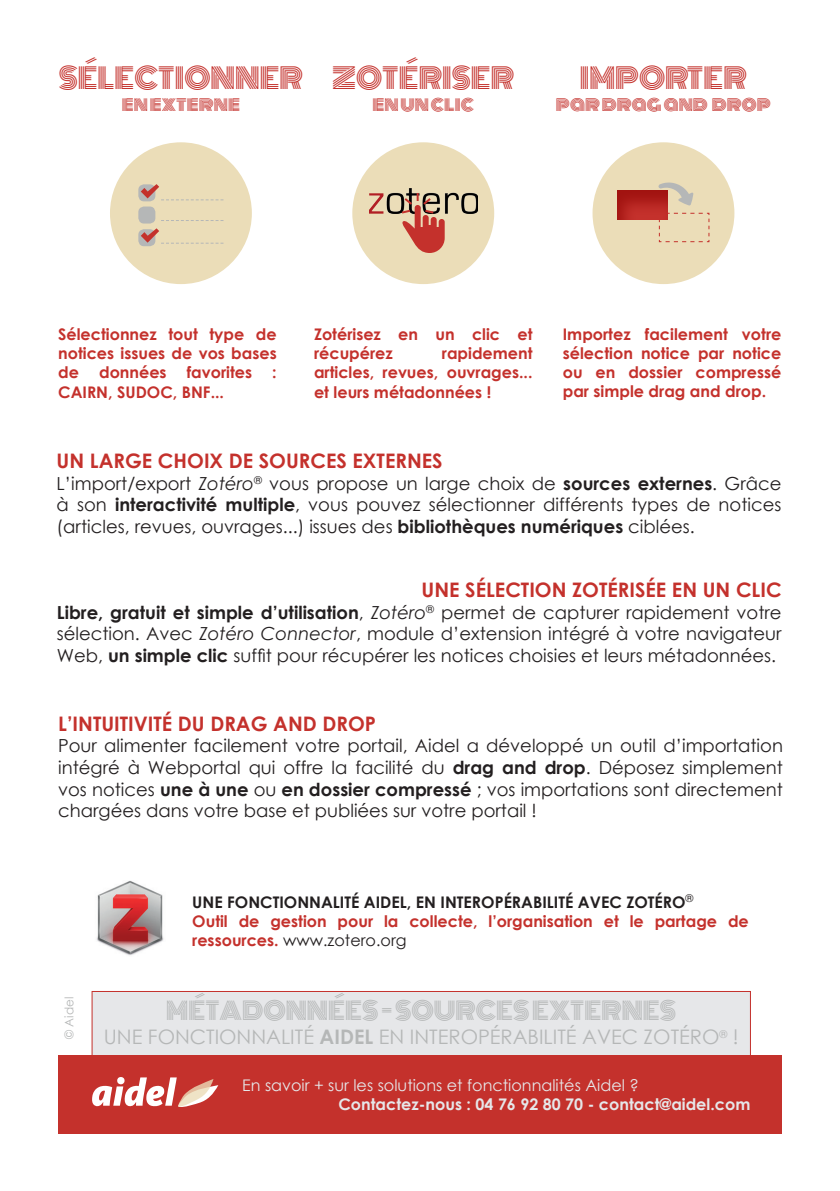
<style>
.page{position:relative;width:840px;height:1191px;background:#fff}
.page>*{position:absolute;margin:0;border:0;box-sizing:border-box;transform-origin:0 0}
.t1{font:28px "Monoton";color:#c4312c}
.t2{font:24px "Monoton";color:#b5b7b7}
.t3{font:700 20px "Century Gothic";color:#c4312c}
.t4{font:20px "Century Gothic";color:#b5b7b7}
.t5{font:18px/21.6px "Century Gothic";color:#231f20;text-align:justify}
.t6{font:18px "Monoton";color:#c4312c}
.t7{font:700 16px/19.2px "Century Gothic";color:#c4312c;text-align:justify}
.t8{font:16px "Century Gothic";color:#e6e7e9}
.t9{font:700 16px "Century Gothic";color:#e6e7e9}
.t10{font:12px "Century Gothic";color:#b5b7b7}
.s1{font-style:italic}
.s2{font-weight:700}
.s3{color:#231f20}
.s4{font-weight:400;color:#231f20}
</style>
<div class="page">
<div style="left:92px;top:991px;width:658px;height:78px;background:#e6e7e9"></div>
<div style="left:91px;top:991px;width:659px;height:78px;border:1px solid #c4312c"></div>
<div style="left:58px;top:1055px;width:723px;height:79px;background:#c4312c"></div>
<div style="left:592px;top:142px;width:142px;height:142px;background:#ebddb8;border-radius:50%"></div>
<div style="left:352px;top:142px;width:142px;height:142px;background:#ebddb8;border-radius:50%"></div>
<div style="left:110px;top:142px;width:142px;height:142px;background:#ebddb8;border-radius:50%"></div>
<svg style="left:92px;top:1077px;width:126px;height:30px"></svg>
<div style="left:138px;top:184px;width:17px;height:17px;background:#b5b7b7;border-radius:6px"></div>
<div style="left:138px;top:206px;width:17px;height:17px;background:#b5b7b7;border-radius:6px"></div>
<svg style="left:161px;top:220px;width:62px;height:1px"></svg>
<div style="left:138px;top:229px;width:17px;height:17px;background:#b5b7b7;border-radius:6px"></div>
<svg style="left:141px;top:184px;width:82px;height:16px"></svg>
<svg style="left:141px;top:228px;width:82px;height:16px"></svg>
<img style="left:369px;top:188px;width:108px;height:26px">
<svg style="left:400px;top:193px;width:44px;height:60px"></svg>
<svg style="left:658px;top:212px;width:51px;height:31px"></svg>
<div style="left:616px;top:188px;width:54px;height:32px;background:#c4312c;opacity:.75"></div>
<svg style="left:657px;top:182px;width:36px;height:24px"></svg>
<img style="left:96px;top:880px;width:68px;height:76px">
<h1 class="t1" style="left:59px;top:57px;width:246px">SÉLECTIONNER</h1>
<p class="t6" style="left:122px;top:90px;width:120px">en externe</p>
<h1 class="t1" style="left:332px;top:57px;width:184px">ZOTÉRISER</h1>
<p class="t6" style="left:372px;top:90px;width:103px">en un clic</p>
<h1 class="t1" style="left:579px;top:57px;width:168px">IMPORTER</h1>
<p class="t6" style="left:555px;top:90px;width:216px">par drag and drop</p>
<p class="t7" style="left:58px;top:324px;width:220px">Sélectionnez tout type de notices issues de vos bases de</p>
<p class="t7" style="left:99px;top:362px;width:69px">données</p>
<p class="t7" style="left:187px;top:362px;width:67px">favorites</p>
<p class="t7" style="left:272px;top:362px;width:6px">:</p>
<p class="t7" style="left:58px;top:381px;width:167px">CAIRN, SUDOC, BNF...</p>
<p class="t7" style="left:314px;top:324px;width:220px">Zotérisez en un clic et récupérez</p>
<p class="t7" style="left:314px;top:343px;width:220px;text-indent:128px">rapidement articles, revues, ouvrages... et leurs métadonnées !</p>
<p class="t7" style="left:562px;top:323px;width:220px">Importez facilement votre sélection notice par notice ou en dossier compressé par simple drag and drop.</p>
<p class="t3" style="left:57px;top:446px;width:387px">UN LARGE CHOIX DE SOURCES EXTERNES</p>
<p class="t5" style="left:57px;top:472px;width:726px">L’import/export <span class="s1">Zotéro</span><sup>®</sup> vous propose un large choix de <span class="s2">sources externes</span>. Grâce à son <span class="s2">interactivité multiple</span>, vous pouvez sélectionner différents types de notices (articles, revues, ouvrages...) issues des <span class="s2">bibliothèques numériques</span> ciblées.</p>
<p class="t3" style="left:421px;top:575px;width:361px">UNE SÉLECTION ZOTÉRISÉE EN UN CLIC</p>
<p class="t5" style="left:57px;top:601px;width:726px"><span class="s2">Libre, gratuit et simple d’utilisation</span>, <span class="s1">Zotéro</span><sup>®</sup> permet de capturer rapidement votre sélection. Avec <span class="s1">Zotéro Connector</span>, module d’extension intégré à votre navigateur Web, <span class="s2">un simple clic</span> suffit pour récupérer les notices choisies et leurs métadonnées.</p>
<p class="t3" style="left:58px;top:708px;width:319px">L’INTUITIVITÉ DU DRAG AND DROP</p>
<p class="t5" style="left:58px;top:734px;width:726px">Pour alimenter facilement votre portail, Aidel a développé un outil d’importation intégré à Webportal qui offre la facilité du <span class="s2">drag and drop</span>. Déposez simplement vos notices <span class="s2">une à une</span> ou <span class="s2">en dossier compressé</span> ; vos importations sont directement chargées dans votre base et publiées sur votre portail !</p>
<p class="t10" style="left:61px;top:1039px;width:43px;rotate:-90deg">© Aidel</p>
<p class="t7" style="left:192px;top:891px;width:557px;text-align:left"><span class="s3">UNE FONCTIONNALITÉ AIDEL, EN INTEROPÉRABILITÉ AVEC ZOTÉRO</span><sup>®<br></sup>Outil de gestion pour la collecte, l’organisation et le partage de ressources. <span class="s4">www.zotero.org</span></p>
<h2 class="t2" style="left:166px;top:992px;width:511px">MÉTADONNÉES - SOURCES EXTERNES</h2>
<p class="t4" style="left:104px;top:1022px;width:636px">UNE FONCTIONNALITÉ <span class="s2">AIDEL</span> EN INTEROPÉRABILITÉ AVEC ZOTÉRO<sup>®</sup> !</p>
<p class="t8" style="left:242px;top:1074px;width:398px">En savoir + sur les solutions et fonctionnalités Aidel ?</p>
<p class="t9" style="left:338px;top:1092px;width:413px">Contactez-nous : 04 76 92 80 70 - contact@aidel.com</p>
</div>
